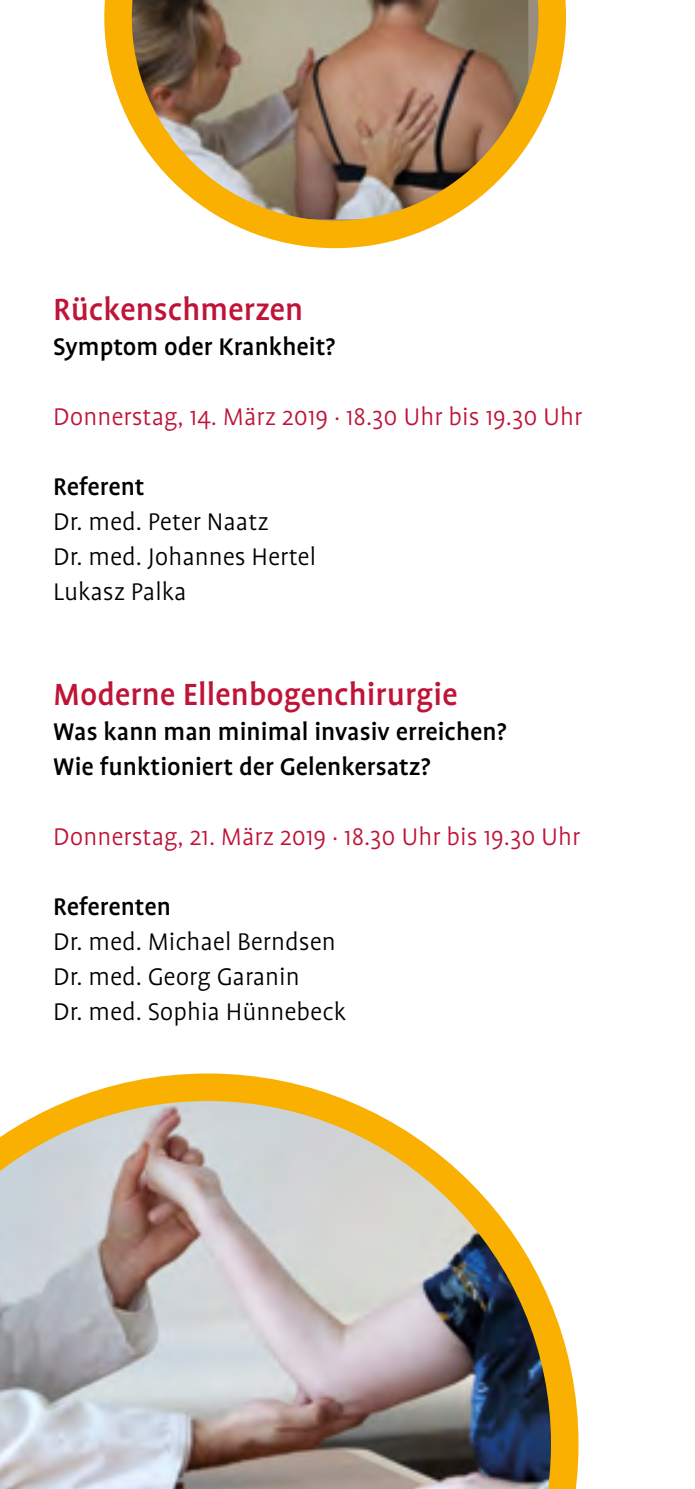
<style>
.page{position:relative;width:695px;height:1489px;background:#fff}
.page>*{position:absolute;margin:0;border:0;box-sizing:border-box;transform-origin:0 0}
.t1{font:500 35px "Profile OT";color:#bf1438}
.t2{font:300 27.5px/35px "Profile OT";color:#000}
.t3{font:500 27.5px/35px "Profile OT";color:#000}
.t4{font:300 27.5px "Profile OT";color:#bf1438}
</style>
<div class="page">
<img style="left:0;top:1073px;width:578px;height:415px">
<svg style="left:104px;top:0;width:462px;height:248px"></svg>
<svg style="left:0;top:1073px;width:1px;height:256px"></svg>
<p class="t1" style="left:53px;top:289px;width:252px">Rücken schmerzen</p>
<p class="t3" style="left:53px;top:329px;width:283px">Symptom oder Krankheit?</p>
<p class="t4" style="left:53px;top:401px;width:530px">Donnerstag, 14. März 2019 . 18.30 Uhr bis 19.30 Uhr</p>
<p class="t3" style="left:53px;top:469px;width:93px">Referent</p>
<p class="t2" style="left:53px;top:504px;width:264px">Dr. med. Peter Naatz<br>Dr. med. Johannes Hertel<br>Lukasz Palka</p>
<p class="t1" style="left:53px;top:674px;width:406px">Moderne Ellenbogenchirurgie</p>
<p class="t3" style="left:53px;top:714px;width:455px">Was kann man minimal invasiv erreichen?<br>Wie funktioniert der Gelenkersatz?</p>
<p class="t4" style="left:53px;top:821px;width:528px">Donnerstag, 21. März 2019 . 18.30 Uhr bis 19.30 Uhr</p>
<p class="t3" style="left:53px;top:889px;width:119px">Referenten</p>
<p class="t2" style="left:53px;top:924px;width:294px">Dr. med. Michael Berndsen<br>Dr. med. Georg Garanin<br>Dr. med. Sophia Hünnebeck</p>
</div>
